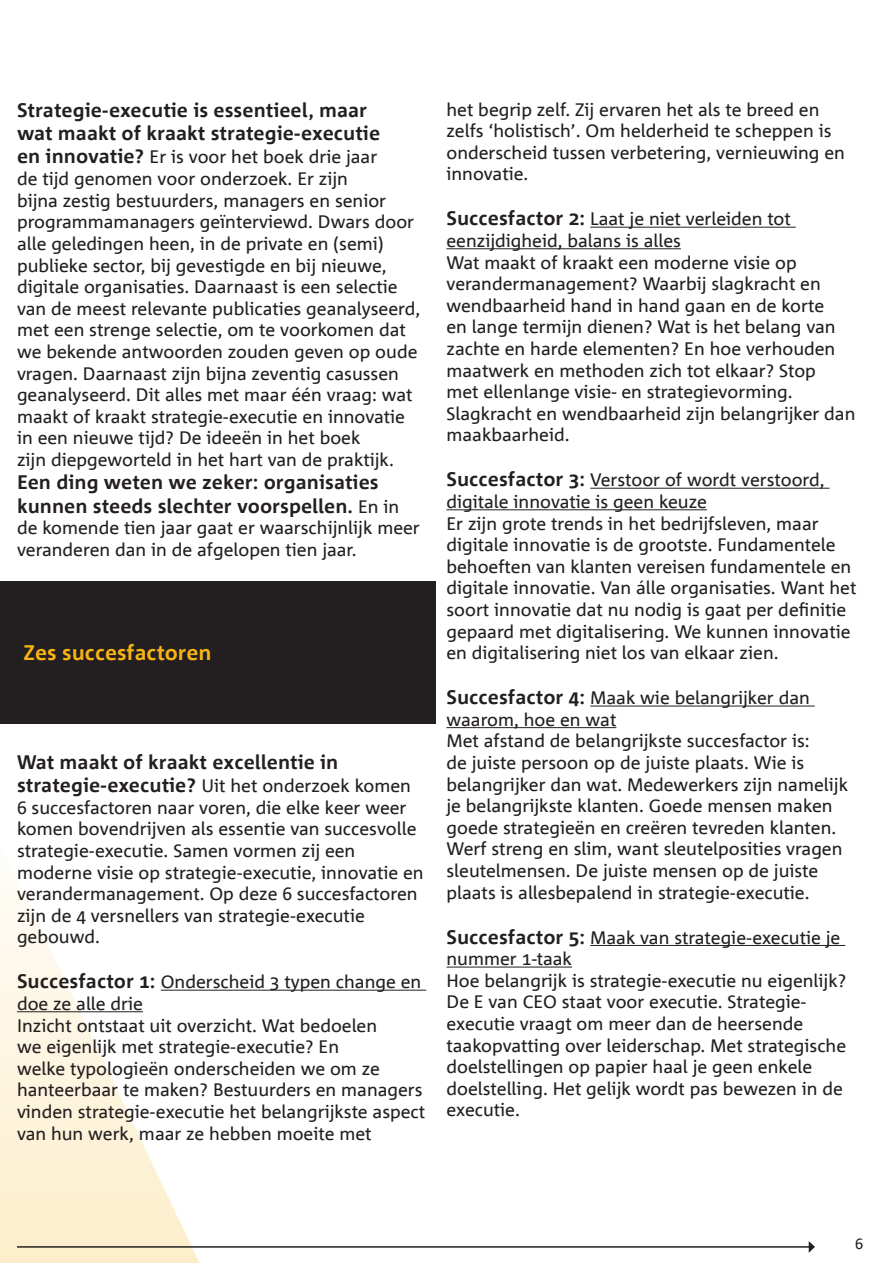
<style>
.page{position:relative;width:893px;height:1263px;background:#fff}
.page>*{position:absolute;margin:0;border:0;box-sizing:border-box;transform-origin:0 0}
.t1{font:700 21px "Corpid Office";color:#f8b413}
.t2{font:700 19.5px/23.4px "Corpid Office";color:#231f20}
.t3{font:18px/21.6px "Corpid Office";color:#231f20}
.t4{font:15px "Corpid Office";color:#231f20}
.s1{font-weight:700;font-size:19.5px}
.s2{font-weight:400;font-size:18px}
</style>
<div class="page">
<svg style="left:0;top:888px;width:213px;height:375px"></svg>
<hr style="left:17px;top:1246px;width:792px;height:2px;background:#231f20">
<svg style="left:809px;top:1241px;width:6px;height:12px"></svg>
<hr style="left:590px;top:227px;width:206px;height:1px;background:#231f20">
<hr style="left:446px;top:248px;width:235px;height:1px;background:#231f20">
<hr style="left:590px;top:488px;width:239px;height:1px;background:#231f20">
<hr style="left:446px;top:509px;width:261px;height:1px;background:#231f20">
<hr style="left:590px;top:705px;width:225px;height:1px;background:#231f20">
<hr style="left:446px;top:727px;width:170px;height:1px;background:#231f20">
<hr style="left:590px;top:945px;width:255px;height:1px;background:#231f20">
<hr style="left:446px;top:966px;width:126px;height:1px;background:#231f20">
<div style="left:0;top:581px;width:436px;height:142px;background:#231f20"></div>
<hr style="left:161px;top:990px;width:265px;height:1px;background:#231f20">
<hr style="left:17px;top:1011px;width:126px;height:1px;background:#231f20">
<p class="t2" style="left:17px;top:99px;width:365px">Strategie-executie is essentieel, maar wat maakt of kraakt strategie-executie</p>
<p class="t3" style="left:17px;top:147px;width:405px"><span class="s1">en innovatie?</span> Er is voor het boek drie jaar<br>de tijd genomen voor onderzoek. Er zijn<br>bijna zestig bestuurders, managers en senior programmamanagers geïnterviewd. Dwars door alle geledingen heen, in de private en (semi) publieke sector, bij gevestigde en bij nieuwe, digitale organisaties. Daarnaast is een selectie van de meest relevante publicaties geanalyseerd, met een strenge selectie, om te voorkomen dat we bekende antwoorden zouden geven op oude vragen. Daarnaast zijn bijna zeventig casussen geanalyseerd. Dit alles met maar één vraag: wat maakt of kraakt strategie-executie en innovatie in een nieuwe tijd? De ideeën in het boek<br>zijn diepgeworteld in het hart van de praktijk.</p>
<p class="t2" style="left:17px;top:472px;width:384px">Een ding weten we zeker: organisaties kunnen steeds slechter voorspellen. <span class="s2">En in</span></p>
<p class="t3" style="left:17px;top:518px;width:404px">de komende tien jaar gaat er waarschijnlijk meer veranderen dan in de afgelopen tien jaar.</p>
<p class="t1" style="left:23px;top:641px;width:190px">Zes succesfactoren</p>
<p class="t2" style="left:17px;top:751px;width:323px">Wat maakt of kraakt excellentie in</p>
<p class="t3" style="left:17px;top:776px;width:408px"><span class="s1">strategie-executie?</span> Uit het onderzoek komen 6 succesfactoren naar voren, die elke keer weer komen bovendrijven als essentie van succesvolle strategie-executie. Samen vormen zij een moderne visie op strategie-executie, innovatie en verandermanagement. Op deze 6 succesfactoren zijn de 4 versnellers van strategie-executie gebouwd.</p>
<p class="t3" style="left:17px;top:972px;width:406px"><span class="s1">Succesfactor 1:</span> Onderscheid 3 typen change en doe ze alle drie</p>
<p class="t3" style="left:17px;top:1015px;width:410px">Inzicht ontstaat uit overzicht. Wat bedoelen<br>we eigenlijk met strategie-executie? En<br>welke typologieën onderscheiden we om ze hanteerbaar te maken? Bestuurders en managers vinden strategie-executie het belangrijkste aspect van hun werk, maar ze hebben moeite met</p>
<p class="t3" style="left:446px;top:99px;width:400px">het begrip zelf. Zij ervaren het als te breed en zelfs ‘holistisch’. Om helderheid te scheppen is onderscheid tussen verbetering, vernieuwing en innovatie.</p>
<p class="t3" style="left:446px;top:209px;width:346px"><span class="s1">Succesfactor 2:</span> Laat je niet verleiden tot eenzijdigheid, balans is alles</p>
<p class="t3" style="left:446px;top:252px;width:410px">Wat maakt of kraakt een moderne visie op verandermanagement? Waarbij slagkracht en wendbaarheid hand in hand gaan en de korte<br>en lange termijn dienen? Wat is het belang van zachte en harde elementen? En hoe verhouden maatwerk en methoden zich tot elkaar? Stop<br>met ellenlange visie- en strategievorming.<br>Slagkracht en wendbaarheid zijn belangrijker dan maakbaarheid.</p>
<p class="t3" style="left:446px;top:470px;width:380px"><span class="s1">Succesfactor 3:</span> Verstoor of wordt verstoord, digitale innovatie is geen keuze</p>
<p class="t3" style="left:446px;top:513px;width:411px">Er zijn grote trends in het bedrijfsleven, maar digitale innovatie is de grootste. Fundamentele behoeften van klanten vereisen fundamentele en digitale innovatie. Van álle organisaties. Want het soort innovatie dat nu nodig is gaat per definitie gepaard met digitalisering. We kunnen innovatie en digitalisering niet los van elkaar zien.</p>
<p class="t3" style="left:446px;top:688px;width:365px"><span class="s1">Succesfactor 4:</span> Maak wie belangrijker dan waarom, hoe en wat</p>
<p class="t3" style="left:446px;top:731px;width:403px">Met afstand de belangrijkste succesfactor is:<br>de juiste persoon op de juiste plaats. Wie is belangrijker dan wat. Medewerkers zijn namelijk je belangrijkste klanten. Goede mensen maken goede strategieën en creëren tevreden klanten.<br>Werf streng en slim, want sleutelposities vragen sleutelmensen. De juiste mensen op de juiste plaats is allesbepalend in strategie-executie.</p>
<p class="t3" style="left:446px;top:927px;width:395px"><span class="s1">Succesfactor 5:</span> Maak van strategie-executie je nummer 1-taak</p>
<p class="t3" style="left:446px;top:970px;width:401px">Hoe belangrijk is strategie-executie nu eigenlijk?<br>De E van CEO staat voor executie. Strategie&shy;executie vraagt om meer dan de heersende taakopvatting over leiderschap. Met strategische doelstellingen op papier haal je geen enkele doelstelling. Het gelijk wordt pas bewezen in de executie.</p>
<p class="t4" style="left:855px;top:1236px;width:10px">6</p>
</div>
